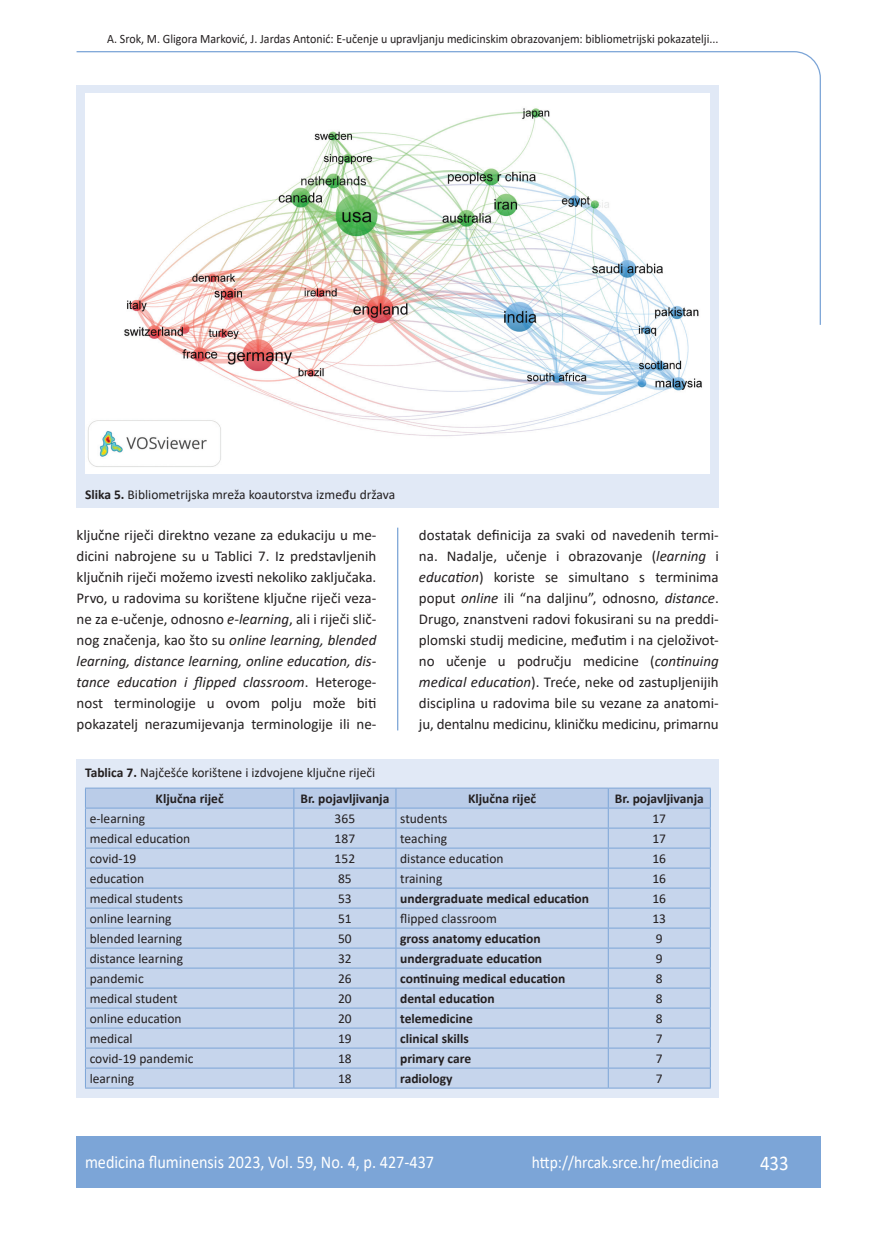
<style>
.page{position:relative;width:872px;height:1234px;background:#fff}
.page>*{position:absolute;margin:0;border:0;box-sizing:border-box;transform-origin:0 0}
.t1{font:21px "Calibri";color:#fff;scale:.9 1}
.t2{font:18px "Calibri";color:#fff;scale:.9 1}
.t3{font:17.25px "Calibri";color:#fff;scale:.9 1}
.osnovni_tekst{font:15px/21px "Calibri";letter-spacing:-.01em;color:#231f20;text-align:justify}
.tablica{font:13.5px "Calibri";color:#231f20}
.tablica-2{font:700 13.5px "Calibri";color:#231f20}
.potpis_slika{font:13.5px "Calibri";color:#231f20}
.glava{font:12.75px "Calibri";color:#231f20;scale:.94 1}
.s1{font-weight:700}
.s2{font-style:italic}
</style>
<div class="page">
<svg style="left:76px;top:51px;width:745px;height:275px"></svg>
<hr style="left:397px;top:527px;width:1px;height:203px;background:#7ca5d7">
<div style="left:77px;top:1135px;width:744px;height:51px;background:#7ca5d7"></div>
<div style="left:77px;top:85px;width:642px;height:422px;background:#e1e9f6"></div>
<img style="left:85px;top:94px;width:624px;height:378px">
<div style="left:77px;top:758px;width:642px;height:339px;background:#e1e9f6"></div>
<hr style="left:85px;top:787px;width:209px;height:1px;background:#7ca5d7">
<hr style="left:294px;top:787px;width:102px;height:1px;background:#7ca5d7">
<hr style="left:396px;top:787px;width:212px;height:1px;background:#7ca5d7">
<hr style="left:608px;top:787px;width:102px;height:1px;background:#7ca5d7">
<svg style="left:85px;top:788px;width:626px;height:299px;background:#c1d1ea"></svg>
<hr style="left:85px;top:1087px;width:209px;height:1px;background:#7ca5d7">
<hr style="left:294px;top:1087px;width:102px;height:1px;background:#7ca5d7">
<hr style="left:396px;top:1087px;width:212px;height:1px;background:#7ca5d7">
<hr style="left:608px;top:1087px;width:102px;height:1px;background:#7ca5d7">
<p class="glava" style="left:107px;top:29px;width:652px">A. Srok, M. Gligora Marković, J. Jardas Antonić: E-učenje u upravljanju medicinskim obrazovanjem: bibliometrijski pokazatelji...</p>
<p class="potpis_slika" style="left:85px;top:485px;width:312px"><span class="s1">Slika 5.</span> Bibliometrijska mreža koautorstva između država</p>
<p class="osnovni_tekst" style="left:77px;top:524px;width:301px">ključne riječi direktno vezane za edukaciju u me&shy;dicini nabrojene su u Tablici 7. Iz predstavljenih ključnih riječi možemo izvesti nekoliko zaključaka.<br>Prvo, u radovima su korištene ključne riječi veza&shy;ne za e-učenje, odnosno <span class="s2">e-learning</span>, ali i riječi slič&shy;nog značenja, kao što su <span class="s2">online learning, blended learning, distance learning, online education, dis&shy;tance education i flipped classroom</span>. Heteroge&shy;nost terminologije u ovom polju može biti pokazatelj nerazumijevanja terminologije ili ne-</p>
<p class="osnovni_tekst" style="left:419px;top:524px;width:301px">dostatak definicija za svaki od navedenih termi&shy;na. Nadalje, učenje i obrazovanje (<span class="s2">learning</span> i <span class="s2">education</span>) koriste se simultano s terminima poput <span class="s2">online</span> ili “na daljinu”, odnosno, <span class="s2">distance</span>.<br>Drugo, znanstveni radovi fokusirani su na preddi&shy;plomski studij medicine, međutim i na cjeloživot&shy;no učenje u području medicine (<span class="s2">continuing medical education</span>). Treće, neke od zastupljenijih disciplina u radovima bile su vezane za anatomi&shy;ju, dentalnu medicinu, kliničku medicinu, primarnu</p>
<p class="potpis_slika" style="left:85px;top:763px;width:292px"><span class="s1">Tablica 7.</span> Najčešće korištene i izdvojene ključne riječi</p>
<p class="tablica-2" style="left:156px;top:789px;width:69px">Ključna riječ</p>
<p class="tablica-2" style="left:300px;top:789px;width:90px">Br. pojavljivanja</p>
<p class="tablica-2" style="left:468px;top:789px;width:69px">Ključna riječ</p>
<p class="tablica-2" style="left:615px;top:789px;width:90px">Br. pojavljivanja</p>
<p class="tablica" style="left:90px;top:809px;width:57px">e-learning</p>
<p class="tablica" style="left:335px;top:809px;width:22px">365</p>
<p class="tablica" style="left:400px;top:809px;width:49px">students</p>
<p class="tablica" style="left:652px;top:809px;width:15px">17</p>
<p class="tablica" style="left:90px;top:829px;width:102px">medical education</p>
<p class="tablica" style="left:335px;top:829px;width:22px">187</p>
<p class="tablica" style="left:400px;top:829px;width:48px">teaching</p>
<p class="tablica" style="left:652px;top:829px;width:15px">17</p>
<p class="tablica" style="left:90px;top:849px;width:48px">covid-19</p>
<p class="tablica" style="left:335px;top:849px;width:22px">152</p>
<p class="tablica" style="left:400px;top:849px;width:105px">distance education</p>
<p class="tablica" style="left:652px;top:849px;width:15px">16</p>
<p class="tablica" style="left:90px;top:869px;width:56px">education</p>
<p class="tablica" style="left:338px;top:869px;width:15px">85</p>
<p class="tablica" style="left:400px;top:869px;width:44px">training</p>
<p class="tablica" style="left:652px;top:869px;width:15px">16</p>
<p class="tablica" style="left:90px;top:889px;width:95px">medical students</p>
<p class="tablica" style="left:338px;top:889px;width:15px">53</p>
<p class="tablica-2" style="left:400px;top:888px;width:190px">undergraduate medical education</p>
<p class="tablica" style="left:652px;top:889px;width:15px">16</p>
<p class="tablica" style="left:90px;top:909px;width:83px">online learning</p>
<p class="tablica" style="left:338px;top:909px;width:15px">51</p>
<p class="tablica" style="left:400px;top:909px;width:98px">flipped classroom</p>
<p class="tablica" style="left:652px;top:909px;width:15px">13</p>
<p class="tablica" style="left:90px;top:929px;width:94px">blended learning</p>
<p class="tablica" style="left:338px;top:929px;width:15px">50</p>
<p class="tablica-2" style="left:400px;top:928px;width:142px">gross anatomy education</p>
<p class="tablica" style="left:656px;top:929px;width:8px">9</p>
<p class="tablica" style="left:90px;top:949px;width:95px">distance learning</p>
<p class="tablica" style="left:338px;top:949px;width:15px">32</p>
<p class="tablica-2" style="left:400px;top:948px;width:143px">undergraduate education</p>
<p class="tablica" style="left:656px;top:949px;width:8px">9</p>
<p class="tablica" style="left:90px;top:969px;width:56px">pandemic</p>
<p class="tablica" style="left:338px;top:969px;width:15px">26</p>
<p class="tablica-2" style="left:400px;top:968px;width:167px">continuing medical education</p>
<p class="tablica" style="left:656px;top:969px;width:8px">8</p>
<p class="tablica" style="left:90px;top:989px;width:89px">medical student</p>
<p class="tablica" style="left:338px;top:989px;width:15px">20</p>
<p class="tablica-2" style="left:400px;top:988px;width:96px">dental education</p>
<p class="tablica" style="left:656px;top:989px;width:8px">8</p>
<p class="tablica" style="left:90px;top:1009px;width:93px">online education</p>
<p class="tablica" style="left:338px;top:1009px;width:15px">20</p>
<p class="tablica-2" style="left:400px;top:1008px;width:74px">telemedicine</p>
<p class="tablica" style="left:656px;top:1009px;width:8px">8</p>
<p class="tablica" style="left:90px;top:1029px;width:44px">medical</p>
<p class="tablica" style="left:338px;top:1029px;width:15px">19</p>
<p class="tablica-2" style="left:400px;top:1028px;width:70px">clinical skills</p>
<p class="tablica" style="left:656px;top:1029px;width:8px">7</p>
<p class="tablica" style="left:90px;top:1049px;width:105px">covid-19 pandemic</p>
<p class="tablica" style="left:338px;top:1049px;width:15px">18</p>
<p class="tablica-2" style="left:400px;top:1048px;width:72px">primary care</p>
<p class="tablica" style="left:656px;top:1049px;width:8px">7</p>
<p class="tablica" style="left:90px;top:1069px;width:46px">learning</p>
<p class="tablica" style="left:338px;top:1069px;width:15px">18</p>
<p class="tablica-2" style="left:400px;top:1068px;width:54px">radiology</p>
<p class="tablica" style="left:656px;top:1069px;width:8px">7</p>
<p class="t2" style="left:85px;top:1149px;width:389px">medicina fluminensis 2023, Vol. 59, No. 4, p. 427-437</p>
<p class="t3" style="left:532px;top:1150px;width:209px">http://hrcak.srce.hr/medicina</p>
<p class="t1" style="left:760px;top:1147px;width:33px">433</p>
</div>
